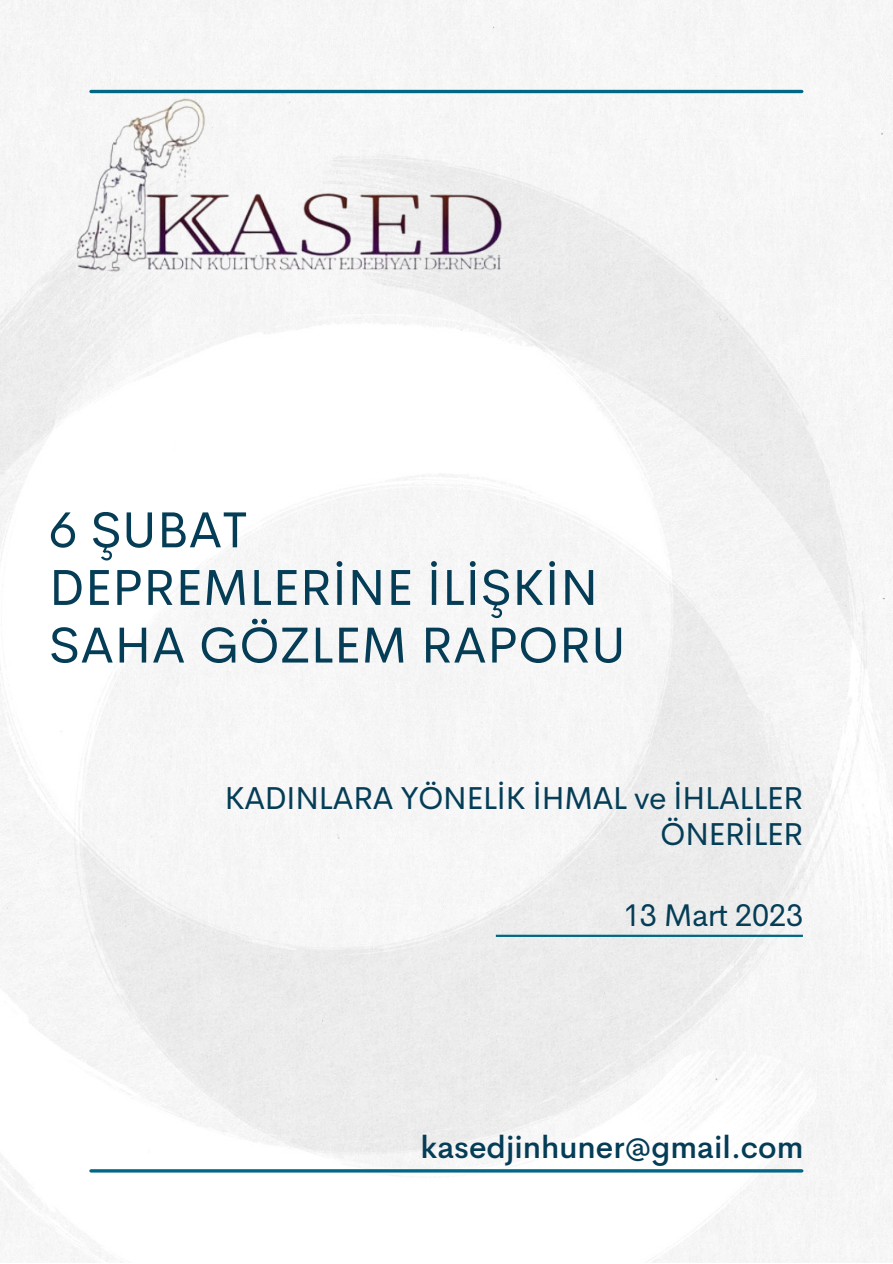
<style>
.page{position:relative;width:893px;height:1264px;background:#fff}
.page>*{position:absolute;margin:0;border:0;box-sizing:border-box;transform-origin:0 0}
.t1{font:50.7px/57.6px "Cerebri Sans";color:#053d57}
.t2{font:31.8px/36px "Cerebri Sans";letter-spacing:-.025em;color:#053d57;text-align:right}
.t3{font:31.5px "Cerebri Sans";letter-spacing:-.025em;color:#053d57}
.t4{font:500 31.05px "Cerebri Sans";color:#053d57}
</style>
<div class="page">
<img style="left:0;top:0;width:892px;height:1262px">
<hr style="left:91px;top:90px;width:710px;height:3px;background:#006884">
<hr style="left:496px;top:934px;width:306px;height:2px;background:#006884">
<hr style="left:91px;top:1169px;width:710px;height:3px;background:#006884">
<img style="left:49px;top:93px;width:481px;height:189px">
<p class="t1" style="left:49px;top:500px;width:578px">6 ŞUBAT<br>DEPREMLERİNE İLİŞKİN<br>SAHA GÖZLEM RAPORU</p>
<p class="t2" style="left:224px;top:779px;width:580px">KADINLARA YÖNELİK İHMAL ve İHLALLER<br>ÖNERİLER</p>
<p class="t3" style="left:622px;top:894px;width:182px">13 Mart 2023</p>
<p class="t4" style="left:420px;top:1126px;width:384px">kasedjinhuner@gmail.com</p>
</div>
